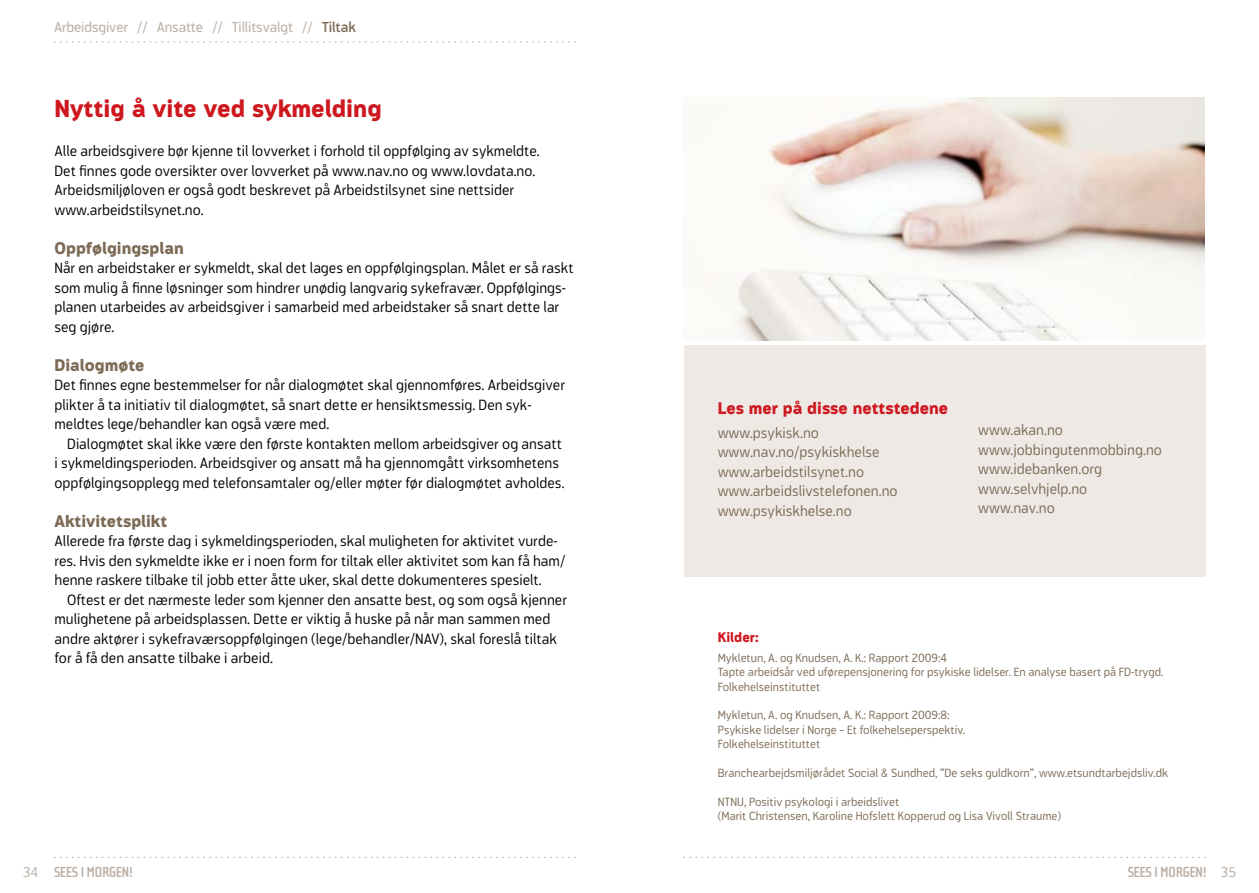
<style>
.page{position:relative;width:1259px;height:893px;background:#fff}
.page>*{position:absolute;margin:0;border:0;box-sizing:border-box;transform-origin:0 0}
.t1{font:800 24px "Modus";color:#ce171e}
.t2{font:800 16.5px "Modus";color:#7c6a55}
.t3{font:800 16.5px "Modus";color:#ce171e}
.t4{font:300 15px/19.5px "Modus";color:#000}
.t5{font:300 15px/19.5px "Modus";color:#7c6a55}
.t6{font:700 15px "Cholla Sans";letter-spacing:-.04em;color:#bbb0a6}
.t7{font:14.4px "Modus";letter-spacing:-.01em;color:#bbb0a6}
.t8{font:800 13.5px "Modus";color:#ce171e}
.t9{font:300 12px/14.4px "Modus";color:#7c6a55}
.s1{font-weight:600;color:#7c6a55}
.s2{font-family:"Modus";font-weight:300;font-size:14.4px}
</style>
<div class="page">
<svg style="left:54px;top:41px;width:521px;height:1px"></svg>
<svg style="left:54px;top:857px;width:521px;height:1px"></svg>
<div style="left:684px;top:345px;width:521px;height:232px;background:#efe9e5"></div>
<img style="left:732px;top:98px;width:473px;height:243px">
<svg style="left:683px;top:857px;width:522px;height:1px"></svg>
<p class="t7" style="left:54px;top:19px;width:303px">Arbeidsgiver // Ansatte // Tillitsvalgt // <span class="s1">Tiltak</span></p>
<h1 class="t1" style="left:54px;top:95px;width:329px">Nyttig å vite ved sykmelding</h1>
<p class="t4" style="left:54px;top:141px;width:487px">Alle arbeidsgivere bør kjenne til lovverket i forhold til oppfølging av sykmeldte.<br>Det finnes gode oversikter over lovverket på www.nav.no og www.lovdata.no.<br>Arbeidsmiljøloven er også godt beskrevet på Arbeidstilsynet sine nettsider www.arbeidstilsynet.no.</p>
<p class="t2" style="left:54px;top:239px;width:131px">Oppfølgingsplan</p>
<p class="t4" style="left:54px;top:258px;width:520px">Når en arbeidstaker er sykmeldt, skal det lages en oppfølgingsplan. Målet er så raskt som mulig å finne løsninger som hindrer unødig langvarig sykefravær. Oppfølgings&shy;planen utarbeides av arbeidsgiver i samarbeid med arbeidstaker så snart dette lar seg gjøre.</p>
<p class="t2" style="left:54px;top:356px;width:91px">Dialogmøte</p>
<p class="t4" style="left:54px;top:375px;width:512px">Det finnes egne bestemmelser for når dialogmøtet skal gjennomføres. Arbeidsgiver plikter å ta initiativ til dialogmøtet, så snart dette er hensiktsmessig. Den syk&shy;meldtes lege/behandler kan også være med.</p>
<p class="t4" style="left:54px;top:434px;width:511px;text-indent:13px">Dialogmøtet skal ikke være den første kontakten mellom arbeidsgiver og ansatt i sykmeldingsperioden. Arbeidsgiver og ansatt må ha gjennomgått virksomhetens oppfølgingsopplegg med telefonsamtaler og/eller møter før dialogmøtet avholdes.</p>
<p class="t2" style="left:54px;top:512px;width:114px">Aktivitetsplikt</p>
<p class="t4" style="left:54px;top:531px;width:512px">Allerede fra første dag i sykmeldingsperioden, skal muligheten for aktivitet vurde&shy;res. Hvis den sykmeldte ikke er i noen form for tiltak eller aktivitet som kan få ham/ henne raskere tilbake til jobb etter åtte uker, skal dette dokumenteres spesielt.</p>
<p class="t4" style="left:54px;top:590px;width:514px;text-indent:13px">Oftest er det nærmeste leder som kjenner den ansatte best, og som også kjenner mulighetene på arbeidsplassen. Dette er viktig å huske på når man sammen med andre aktører i sykefraværsoppfølgingen (lege/behandler/NAV), skal foreslå tiltak for å få den ansatte tilbake i arbeid.</p>
<p class="t6" style="left:23px;top:864px;width:112px"><span class="s2">34</span> SEES I MORGEN!</p>
<p class="t3" style="left:718px;top:399px;width:232px">Les mer på disse nettstedene</p>
<p class="t5" style="left:718px;top:423px;width:181px">www.psykisk.no www.nav.no/psykiskhelse www.arbeidstilsynet.no www.arbeidslivstelefonen.no www.psykiskhelse.no</p>
<p class="t5" style="left:978px;top:420px;width:185px">www.akan.no www.jobbingutenmobbing.no www.idebanken.org www.selvhjelp.no www.nav.no</p>
<p class="t8" style="left:718px;top:630px;width:42px">Kilder:</p>
<p class="t9" style="left:718px;top:650px;width:447px">Mykletun, A. og Knudsen, A. K.: Rapport 2009:4<br>Tapte arbeidsår ved uførepensjonering for psykiske lidelser. En analyse basert på FD-trygd.<br>Folkehelseinstituttet</p>
<p class="t9" style="left:718px;top:708px;width:249px">Mykletun, A. og Knudsen, A. K.: Rapport 2009:8:<br>Psykiske lidelser i Norge – Et folkehelseperspektiv.<br>Folkehelseinstituttet</p>
<p class="t9" style="left:718px;top:766px;width:452px">Branchearbejdsmiljørådet Social &amp; Sundhed, ”De seks guldkorn”, www.etsundtarbejdsliv.dk</p>
<p class="t9" style="left:718px;top:794px;width:345px">NTNU, Positiv psykologi i arbeidslivet<br>(Marit Christensen, Karoline Hofslett Kopperud og Lisa Vivoll Straume)</p>
<p class="t6" style="left:1127px;top:864px;width:110px">SEES I MORGEN! <span class="s2">35</span></p>
</div>
